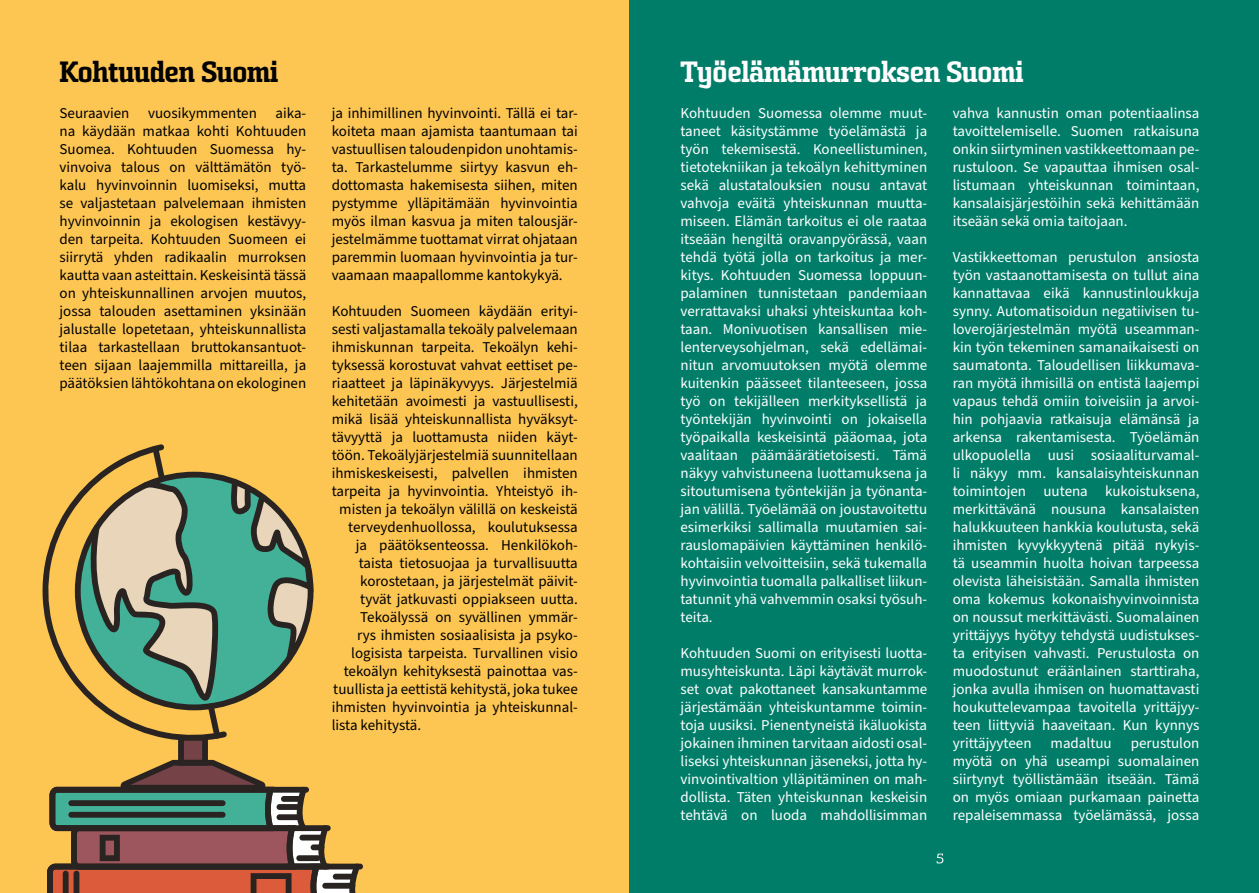
<style>
.page{position:relative;width:1259px;height:893px;background:#fff}
.page>*{position:absolute;margin:0;border:0;box-sizing:border-box;transform-origin:0 0}
.Pääotsikko_valkoinen{font:900 28.5px "Sommet Slab";color:#fff}
.Pääotsikko{font:900 28.5px "Sommet Slab";letter-spacing:-.01em;color:#000}
.Peruskpl__leipis__valkoinen{font:15px/18px "Source Sans Pro";color:#fff;text-align:justify}
.t1{font:15px/18px "Source Sans Pro";color:#000;text-align:justify}
</style>
<div class="page">
<div style="left:0;top:0;width:629px;height:893px;background:#fdc552"></div>
<svg style="left:328px;top:869px;width:15px;height:24px"></svg>
<svg style="left:42px;top:444px;width:122px;height:183px"></svg>
<div style="left:308px;top:864px;width:55px;height:5px;background:#292422;border-radius:3px"></div>
<svg style="left:343px;top:863px;width:17px;height:30px"></svg>
<div style="left:333px;top:874px;width:23px;height:5px;background:#292422;border-radius:3px"></div>
<div style="left:322px;top:883px;width:33px;height:6px;background:#292422;border-radius:3px"></div>
<div style="left:285px;top:825px;width:46px;height:6px;background:#292422;border-radius:3px"></div>
<svg style="left:47px;top:446px;width:281px;height:447px"></svg>
<div style="left:68px;top:800px;width:157px;height:6px;background:#292422;border-radius:3px"></div>
<div style="left:68px;top:812px;width:157px;height:6px;background:#292422;border-radius:3px"></div>
<svg style="left:75px;top:472px;width:238px;height:238px"></svg>
<div style="left:629px;top:0;width:630px;height:893px;background:#007d69"></div>
<svg style="left:936px;top:854px;width:7px;height:9px"></svg>
<p class="Pääotsikko" style="left:60px;top:53px;width:220px">Kohtuuden Suomi</p>
<p class="t1" style="left:60px;top:104px;width:248px">Seuraavien vuosikymmenten aika&shy;na käydään matkaa kohti Kohtuuden Suomea. Kohtuuden Suomessa hy&shy;vinvoiva talous on välttämätön työ&shy;kalu hyvinvoinnin luomiseksi, mutta se valjastetaan palvelemaan ihmisten hyvinvoinnin ja ekologisen kestävyy&shy;den tarpeita. Kohtuuden Suomeen ei siirrytä yhden radikaalin murroksen kautta vaan asteittain. Keskeisintä tässä on yhteiskunnallinen arvojen muutos, jossa talouden asettaminen yksinään jalustalle lopetetaan, yhteiskunnallista tilaa tarkastellaan bruttokansantuot&shy;teen sijaan laajemmilla mittareilla, ja päätöksien lähtökohtana on ekologinen</p>
<p class="t1" style="left:332px;top:104px;width:248px">ja inhimillinen hyvinvointi. Tällä ei tar&shy;koiteta maan ajamista taantumaan tai vastuullisen taloudenpidon unohtamis&shy;ta. Tarkastelumme siirtyy kasvun eh&shy;dottomasta hakemisesta siihen, miten pystymme ylläpitämään hyvinvointia myös ilman kasvua ja miten talousjär&shy;jestelmämme tuottamat virrat ohjataan paremmin luomaan hyvinvointia ja tur&shy;vaamaan maapallomme kantokykyä.</p>
<p class="t1" style="left:332px;top:302px;width:248px">Kohtuuden Suomeen käydään erityi-</p>
<p class="t1" style="left:332px;top:320px;width:247px">sesti valjastamalla tekoäly palvelemaan</p>
<p class="t1" style="left:332px;top:338px;width:248px">ihmiskunnan tarpeita. Tekoälyn kehi-</p>
<p class="t1" style="left:332px;top:356px;width:248px">tyksessä korostuvat vahvat eettiset pe-</p>
<p class="t1" style="left:332px;top:374px;width:248px">riaatteet ja läpinäkyvyys. Järjestelmiä</p>
<p class="t1" style="left:332px;top:392px;width:247px">kehitetään avoimesti ja vastuullisesti,</p>
<p class="t1" style="left:332px;top:410px;width:248px">mikä lisää yhteiskunnallista hyväksyt-</p>
<p class="t1" style="left:332px;top:428px;width:248px">tävyyttä ja luottamusta niiden käyt-</p>
<p class="t1" style="left:332px;top:446px;width:247px">töön. Tekoälyjärjestelmiä suunnitellaan</p>
<p class="t1" style="left:332px;top:464px;width:248px">ihmiskeskeisesti, palvellen ihmisten</p>
<p class="t1" style="left:332px;top:482px;width:248px">tarpeita ja hyvinvointia. Yhteistyö ih-</p>
<p class="t1" style="left:339px;top:500px;width:240px">misten ja tekoälyn välillä on keskeistä</p>
<p class="t1" style="left:348px;top:518px;width:231px">terveydenhuollossa, koulutuksessa</p>
<p class="t1" style="left:356px;top:536px;width:224px">ja päätöksenteossa. Henkilökoh-</p>
<p class="t1" style="left:359px;top:554px;width:221px">taista tietosuojaa ja turvallisuutta</p>
<p class="t1" style="left:360px;top:572px;width:219px">korostetaan, ja järjestelmät päivit-</p>
<p class="t1" style="left:360px;top:590px;width:219px">tyvät jatkuvasti oppiakseen uutta.</p>
<p class="t1" style="left:360px;top:608px;width:219px">Tekoälyssä on syvällinen ymmär-</p>
<p class="t1" style="left:357px;top:626px;width:222px">rys ihmisten sosiaalisista ja psyko-</p>
<p class="t1" style="left:351px;top:644px;width:228px">logisista tarpeista. Turvallinen visio</p>
<p class="t1" style="left:344px;top:662px;width:236px">tekoälyn kehityksestä painottaa vas-</p>
<p class="t1" style="left:333px;top:680px;width:246px">tuullista ja eettistä kehitystä, joka tukee</p>
<p class="t1" style="left:332px;top:698px;width:248px">ihmisten hyvinvointia ja yhteiskunnal-</p>
<p class="t1" style="left:332px;top:716px;width:91px">lista kehitystä.</p>
<p class="Pääotsikko_valkoinen" style="left:680px;top:53px;width:344px">Työelämämurroksen Suomi</p>
<p class="Peruskpl__leipis__valkoinen" style="left:680px;top:104px;width:248px">Kohtuuden Suomessa olemme muut&shy;taneet käsitystämme työelämästä ja työn tekemisestä. Koneellistuminen, tietotekniikan ja tekoälyn kehittyminen sekä alustatalouksien nousu antavat vahvoja eväitä yhteiskunnan muutta&shy;miseen. Elämän tarkoitus ei ole raataa itseään hengiltä oravanpyörässä, vaan tehdä työtä jolla on tarkoitus ja mer&shy;kitys. Kohtuuden Suomessa loppuun&shy;palaminen tunnistetaan pandemiaan verrattavaksi uhaksi yhteiskuntaa koh&shy;taan. Monivuotisen kansallisen mie&shy;lenterveysohjelman, sekä edellämai&shy;nitun arvomuutoksen myötä olemme kuitenkin päässeet tilanteeseen, jossa työ on tekijälleen merkityksellistä ja työntekijän hyvinvointi on jokaisella työpaikalla keskeisintä pääomaa, jota vaalitaan päämäärätietoisesti. Tämä näkyy vahvistuneena luottamuksena ja sitoutumisena työntekijän ja työnanta&shy;jan välillä. Työelämää on joustavoitettu esimerkiksi sallimalla muutamien sai&shy;rauslomapäivien käyttäminen henkilö&shy;kohtaisiin velvoitteisiin, sekä tukemalla hyvinvointia tuomalla palkalliset liikun&shy;tatunnit yhä vahvemmin osaksi työsuh&shy;teita.</p>
<p class="Peruskpl__leipis__valkoinen" style="left:680px;top:644px;width:248px">Kohtuuden Suomi on erityisesti luotta&shy;musyhteiskunta. Läpi käytävät murrok&shy;set ovat pakottaneet kansakuntamme järjestämään yhteiskuntamme toimin&shy;toja uusiksi. Pienentyneistä ikäluokista jokainen ihminen tarvitaan aidosti osal&shy;liseksi yhteiskunnan jäseneksi, jotta hy&shy;vinvointivaltion ylläpitäminen on mah&shy;dollista. Täten yhteiskunnan keskeisin tehtävä on luoda mahdollisimman</p>
<p class="Peruskpl__leipis__valkoinen" style="left:952px;top:104px;width:248px">vahva kannustin oman potentiaalinsa tavoittelemiselle. Suomen ratkaisuna onkin siirtyminen vastikkeettomaan pe&shy;rustuloon. Se vapauttaa ihmisen osal&shy;listumaan yhteiskunnan toimintaan, kansalaisjärjestöihin sekä kehittämään itseään sekä omia taitojaan.</p>
<p class="Peruskpl__leipis__valkoinen" style="left:952px;top:248px;width:248px">Vastikkeettoman perustulon ansiosta työn vastaanottamisesta on tullut aina kannattavaa eikä kannustinloukkuja synny. Automatisoidun negatiivisen tu&shy;loverojärjestelmän myötä useamman&shy;kin työn tekeminen samanaikaisesti on saumatonta. Taloudellisen liikkumava&shy;ran myötä ihmisillä on entistä laajempi vapaus tehdä omiin toiveisiin ja arvoi&shy;hin pohjaavia ratkaisuja elämänsä ja arkensa rakentamisesta. Työelämän ulkopuolella uusi sosiaaliturvamal&shy;li näkyy mm. kansalaisyhteiskunnan toimintojen uutena kukoistuksena, merkittävänä nousuna kansalaisten halukkuuteen hankkia koulutusta, sekä ihmisten kyvykkyytenä pitää nykyis&shy;tä useammin huolta hoivan tarpeessa olevista läheisistään. Samalla ihmisten oma kokemus kokonaishyvinvoinnista on noussut merkittävästi. Suomalainen yrittäjyys hyötyy tehdystä uudistukses&shy;ta erityisen vahvasti. Perustulosta on muodostunut eräänlainen starttiraha, jonka avulla ihmisen on huomattavasti houkuttelevampaa tavoitella yrittäjyy&shy;teen liittyviä haaveitaan. Kun kynnys yrittäjyyteen</p>
<p class="Peruskpl__leipis__valkoinen" style="left:952px;top:734px;width:248px;text-indent:178px">perustulon myötä on yhä useampi suomalainen siirtynyt työllistämään itseään. Tämä on myös omiaan purkamaan painetta repaleisemmassa työelämässä, jossa</p>
<p class="Peruskpl__leipis__valkoinen" style="left:1050px;top:734px;width:63px">madaltuu</p>
</div>
